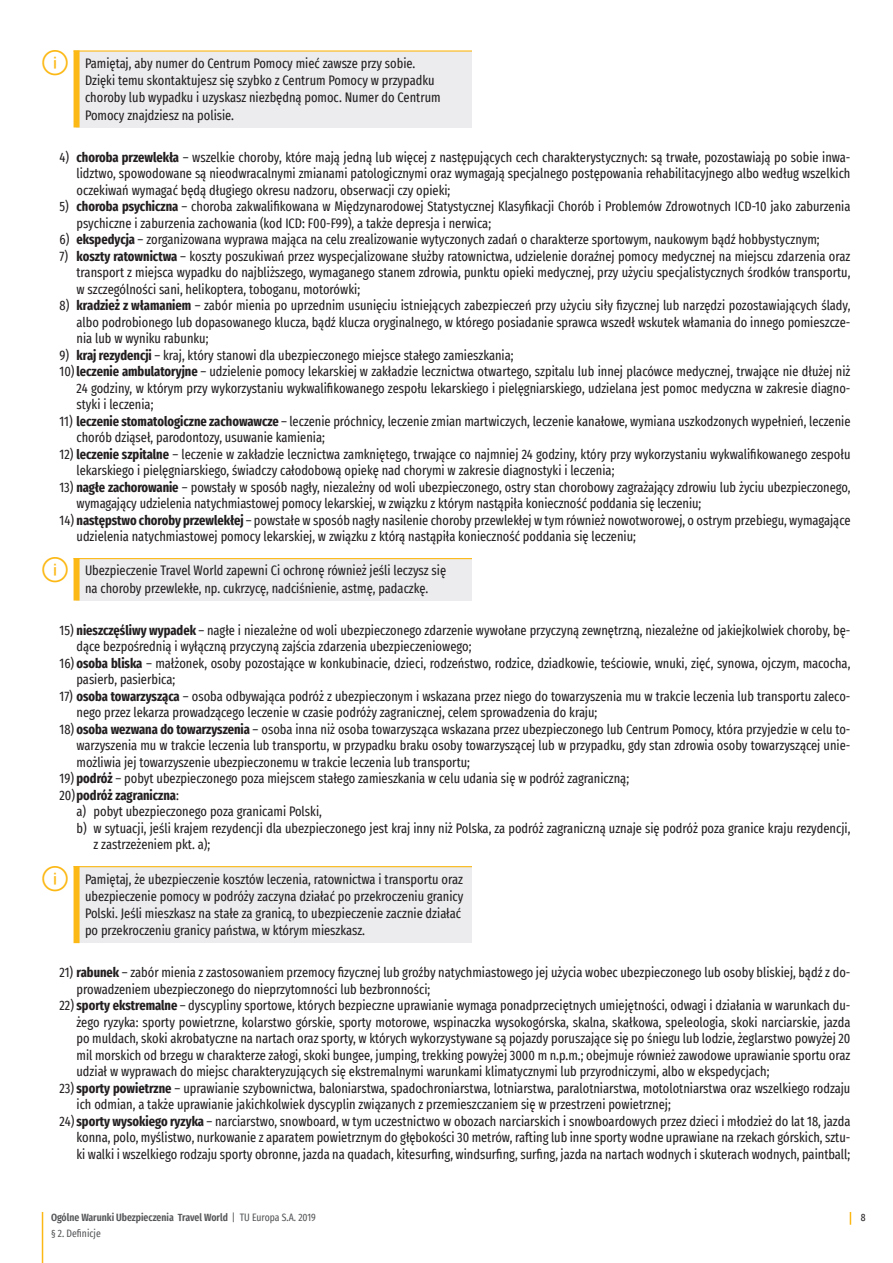
<style>
.page{position:relative;width:893px;height:1263px;background:#fff}
.page>*{position:absolute;margin:0;border:0;box-sizing:border-box;transform-origin:0 0}
.t1{font:extra-condensed 13.5px/16.5px "Fira Sans";color:#231f20}
.t2{font:700 extra-condensed 13.5px "Fira Sans";color:#231f20}
.t3{font:600 extra-condensed 10.5px "Fira Sans";color:#57585a}
.t4{font:extra-condensed 10.5px "Fira Sans";color:#57585a}
.t5{font:extra-condensed 10.5px "Fira Sans";color:#231f20}
.s1{font-weight:700}
.s2{font-weight:400}
</style>
<div class="page">
<svg style="left:850px;top:1212px;width:1px;height:13px"></svg>
<hr style="left:42px;top:1212px;width:1px;height:51px;background:#fcb814">
<div style="left:77px;top:51px;width:395px;height:76px;background:#ececee"></div>
<div style="left:74px;top:50px;width:6px;height:77px;background:#fcb814"></div>
<hr style="left:74px;top:50px;width:398px;height:2px;background:#fcb814">
<div style="left:77px;top:559px;width:395px;height:41px;background:#ececee"></div>
<div style="left:74px;top:558px;width:6px;height:42px;background:#fcb814"></div>
<hr style="left:74px;top:558px;width:398px;height:1px;background:#fcb814">
<div style="left:77px;top:867px;width:395px;height:76px;background:#ececee"></div>
<div style="left:74px;top:866px;width:6px;height:77px;background:#fcb814"></div>
<hr style="left:74px;top:866px;width:398px;height:1px;background:#fcb814">
<p class="t1" style="left:85px;top:54px;width:357px;line-height:17.2px">Pamiętaj, aby numer do Centrum Pomocy mieć zawsze przy sobie.<br>Dzięki temu skontaktujesz się szybko z Centrum Pomocy w przypadku choroby lub wypadku i uzyskasz niezbędną pomoc. Numer do Centrum Pomocy znajdziesz na polisie.</p>
<p class="t1" style="left:77px;top:148px;width:775px;text-align:justify;text-indent:-17px">4) <span class="s1">choroba przewlekła</span> – wszelkie choroby, które mają jedną lub więcej z następujących cech charakterystycznych: są trwałe, pozostawiają po sobie inwa&shy;lidztwo, spowodowane są nieodwracalnymi zmianami patologicznymi oraz wymagają specjalnego postępowania rehabilitacyjnego albo według wszelkich oczekiwań wymagać będą długiego okresu nadzoru, obserwacji czy opieki;</p>
<p class="t1" style="left:77px;top:198px;width:775px;text-indent:-17px">5) <span class="s1">choroba psychiczna</span> – choroba zakwalifikowana w Międzynarodowej Statystycznej Klasyfikacji Chorób i Problemów Zdrowotnych ICD-10 jako zaburzenia psychiczne i zaburzenia zachowania (kod ICD: F00-F99), a także depresja i nerwica;</p>
<p class="t1" style="left:60px;top:231px;width:762px">6) <span class="s1">ekspedycja</span> – zorganizowana wyprawa mająca na celu zrealizowanie wytyczonych zadań o charakterze sportowym, naukowym bądź hobbystycznym;</p>
<p class="t1" style="left:77px;top:247px;width:775px;text-align:justify;text-indent:-17px">7) <span class="s1">koszty ratownictwa</span> – koszty poszukiwań przez wyspecjalizowane służby ratownictwa, udzielenie doraźnej pomocy medycznej na miejscu zdarzenia oraz transport z miejsca wypadku do najbliższego, wymaganego stanem zdrowia, punktu opieki medycznej, przy użyciu specjalistycznych środków transportu, w szczególności sani, helikoptera, toboganu, motorówki;</p>
<p class="t1" style="left:77px;top:297px;width:775px;text-align:justify;text-indent:-17px">8) <span class="s1">kradzież z włamaniem</span> – zabór mienia po uprzednim usunięciu istniejących zabezpieczeń przy użyciu siły fizycznej lub narzędzi pozostawiających ślady, albo podrobionego lub dopasowanego klucza, bądź klucza oryginalnego, w którego posiadanie sprawca wszedł wskutek włamania do innego pomieszcze&shy;nia lub w wyniku rabunku;</p>
<p class="t1" style="left:60px;top:346px;width:456px">9) <span class="s1">kraj rezydencji</span> – kraj, który stanowi dla ubezpieczonego miejsce stałego zamieszkania;</p>
<p class="t1" style="left:77px;top:363px;width:775px;text-align:justify;text-indent:-17px">10) <span class="s1">leczenie ambulatoryjne</span> – udzielenie pomocy lekarskiej w zakładzie lecznictwa otwartego, szpitalu lub innej placówce medycznej, trwające nie dłużej niż 24 godziny, w którym przy wykorzystaniu wykwalifikowanego zespołu lekarskiego i pielęgniarskiego, udzielana jest pomoc medyczna w zakresie diagno&shy;styki i leczenia;</p>
<p class="t1" style="left:77px;top:412px;width:775px;text-indent:-17px">11) <span class="s1">leczenie stomatologiczne zachowawcze</span> – leczenie próchnicy, leczenie zmian martwiczych, leczenie kanałowe, wymiana uszkodzonych wypełnień, leczenie chorób dziąseł, parodontozy, usuwanie kamienia;</p>
<p class="t1" style="left:77px;top:445px;width:775px;text-indent:-17px">12) <span class="s1">leczenie szpitalne</span> – leczenie w zakładzie lecznictwa zamkniętego, trwające co najmniej 24 godziny, który przy wykorzystaniu wykwalifikowanego zespołu lekarskiego i pielęgniarskiego, świadczy całodobową opiekę nad chorymi w zakresie diagnostyki i leczenia;</p>
<p class="t1" style="left:77px;top:478px;width:775px;text-indent:-17px">13) <span class="s1">nagłe zachorowanie</span> – powstały w sposób nagły, niezależny od woli ubezpieczonego, ostry stan chorobowy zagrażający zdrowiu lub życiu ubezpieczonego, wymagający udzielenia natychmiastowej pomocy lekarskiej, w związku z którym nastąpiła konieczność poddania się leczeniu;</p>
<p class="t1" style="left:77px;top:511px;width:775px;text-indent:-17px">14) <span class="s1">następstwo choroby przewlekłej</span> – powstałe w sposób nagły nasilenie choroby przewlekłej w tym również nowotworowej, o ostrym przebiegu, wymagające udzielenia natychmiastowej pomocy lekarskiej, w związku z którą nastąpiła konieczność poddania się leczeniu;</p>
<p class="t1" style="left:85px;top:562px;width:363px;line-height:17.2px">Ubezpieczenie Travel World zapewni Ci ochronę również jeśli leczysz się na choroby przewlekłe, np. cukrzycę, nadciśnienie, astmę, padaczkę.</p>
<p class="t1" style="left:77px;top:621px;width:775px;text-indent:-17px">15) <span class="s1">nieszczęśliwy wypadek</span> – nagłe i niezależne od woli ubezpieczonego zdarzenie wywołane przyczyną zewnętrzną, niezależne od jakiejkolwiek choroby, bę&shy;dące bezpośrednią i wyłączną przyczyną zajścia zdarzenia ubezpieczeniowego;</p>
<p class="t1" style="left:77px;top:654px;width:775px;text-indent:-17px">16) <span class="s1">osoba bliska</span> – małżonek, osoby pozostające w konkubinacie, dzieci, rodzeństwo, rodzice, dziadkowie, teściowie, wnuki, zięć, synowa, ojczym, macocha, pasierb, pasierbica;</p>
<p class="t1" style="left:77px;top:687px;width:775px;text-indent:-17px">17) <span class="s1">osoba towarzysząca</span> – osoba odbywająca podróż z ubezpieczonym i wskazana przez niego do towarzyszenia mu w trakcie leczenia lub transportu zaleco&shy;nego przez lekarza prowadzącego leczenie w czasie podróży zagranicznej, celem sprowadzenia do kraju;</p>
<p class="t1" style="left:77px;top:720px;width:775px;text-align:justify;text-indent:-17px">18) <span class="s1">osoba wezwana do towarzyszenia</span> – osoba inna niż osoba towarzysząca wskazana przez ubezpieczonego lub Centrum Pomocy, która przyjedzie w celu to&shy;warzyszenia mu w trakcie leczenia lub transportu, w przypadku braku osoby towarzyszącej lub w przypadku, gdy stan zdrowia osoby towarzyszącej unie&shy;możliwia jej towarzyszenie ubezpieczonemu w trakcie leczenia lub transportu;</p>
<p class="t1" style="left:60px;top:770px;width:571px">19) <span class="s1">podróż</span> – pobyt ubezpieczonego poza miejscem stałego zamieszkania w celu udania się w podróż zagraniczną;</p>
<p class="t2" style="left:60px;top:784px;width:121px"><span class="s2">20)</span>podróż zagraniczna<span class="s2">:</span></p>
<p class="t1" style="left:77px;top:803px;width:247px">a) pobyt ubezpieczonego poza granicami Polski,</p>
<p class="t1" style="left:77px;top:819px;width:775px">b) w sytuacji, jeśli krajem rezydencji dla ubezpieczonego jest kraj inny niż Polska, za podróż zagraniczną uznaje się podróż poza granice kraju rezydencji,</p>
<p class="t1" style="left:94px;top:836px;width:118px">z zastrzeżeniem pkt. a);</p>
<p class="t1" style="left:85px;top:870px;width:380px;line-height:17.2px">Pamiętaj, że ubezpieczenie kosztów leczenia, ratownictwa i transportu oraz ubezpieczenie pomocy w podróży zaczyna działać po przekroczeniu granicy Polski. Jeśli mieszkasz na stałe za granicą, to ubezpieczenie zacznie działać po przekroczeniu granicy państwa, w którym mieszkasz.</p>
<p class="t1" style="left:77px;top:964px;width:775px;text-indent:-17px">21) <span class="s1">rabunek</span> – zabór mienia z zastosowaniem przemocy fizycznej lub groźby natychmiastowego jej użycia wobec ubezpieczonego lub osoby bliskiej, bądź z do&shy;prowadzeniem ubezpieczonego do nieprzytomności lub bezbronności;</p>
<p class="t1" style="left:77px;top:997px;width:775px;text-align:justify;text-indent:-17px">22) <span class="s1">sporty ekstremalne</span> – dyscypliny sportowe, których bezpieczne uprawianie wymaga ponadprzeciętnych umiejętności, odwagi i działania w warunkach du&shy;żego ryzyka: sporty powietrzne, kolarstwo górskie, sporty motorowe, wspinaczka wysokogórska, skalna, skałkowa, speleologia, skoki narciarskie, jazda po muldach, skoki akrobatyczne na nartach oraz sporty, w których wykorzystywane są pojazdy poruszające się po śniegu lub lodzie, żeglarstwo powyżej 20 mil morskich od brzegu w charakterze załogi, skoki bungee, jumping, trekking powyżej 3000 m n.p.m.; obejmuje również zawodowe uprawianie sportu oraz udział w wyprawach do miejsc charakteryzujących się ekstremalnymi warunkami klimatycznymi lub przyrodniczymi, albo w ekspedycjach;</p>
<p class="t1" style="left:77px;top:1079px;width:775px;text-indent:-17px">23) <span class="s1">sporty powietrzne</span> – uprawianie szybownictwa, baloniarstwa, spadochroniarstwa, lotniarstwa, paralotniarstwa, motolotniarstwa oraz wszelkiego rodzaju ich odmian, a także uprawianie jakichkolwiek dyscyplin związanych z przemieszczaniem się w przestrzeni powietrznej;</p>
<p class="t1" style="left:77px;top:1112px;width:775px;text-align:justify;text-indent:-17px">24) <span class="s1">sporty wysokiego ryzyka</span> – narciarstwo, snowboard, w tym uczestnictwo w obozach narciarskich i snowboardowych przez dzieci i młodzież do lat 18, jazda konna, polo, myślistwo, nurkowanie z aparatem powietrznym do głębokości 30 metrów, rafting lub inne sporty wodne uprawiane na rzekach górskich, sztu&shy;ki walki i wszelkiego rodzaju sporty obronne, jazda na quadach, kitesurfing, windsurfing, surfing, jazda na nartach wodnych i skuterach wodnych, paintball;</p>
<p class="t3" style="left:51px;top:1209px;width:266px">Ogólne Warunki Ubezpieczenia Travel World <span class="s2">| TU Europa S.A. 2019</span></p>
<p class="t5" style="left:861px;top:1210px;width:6px">8</p>
<p class="t4" style="left:51px;top:1225px;width:31px">§ 2. Definicj</p>
</div>
